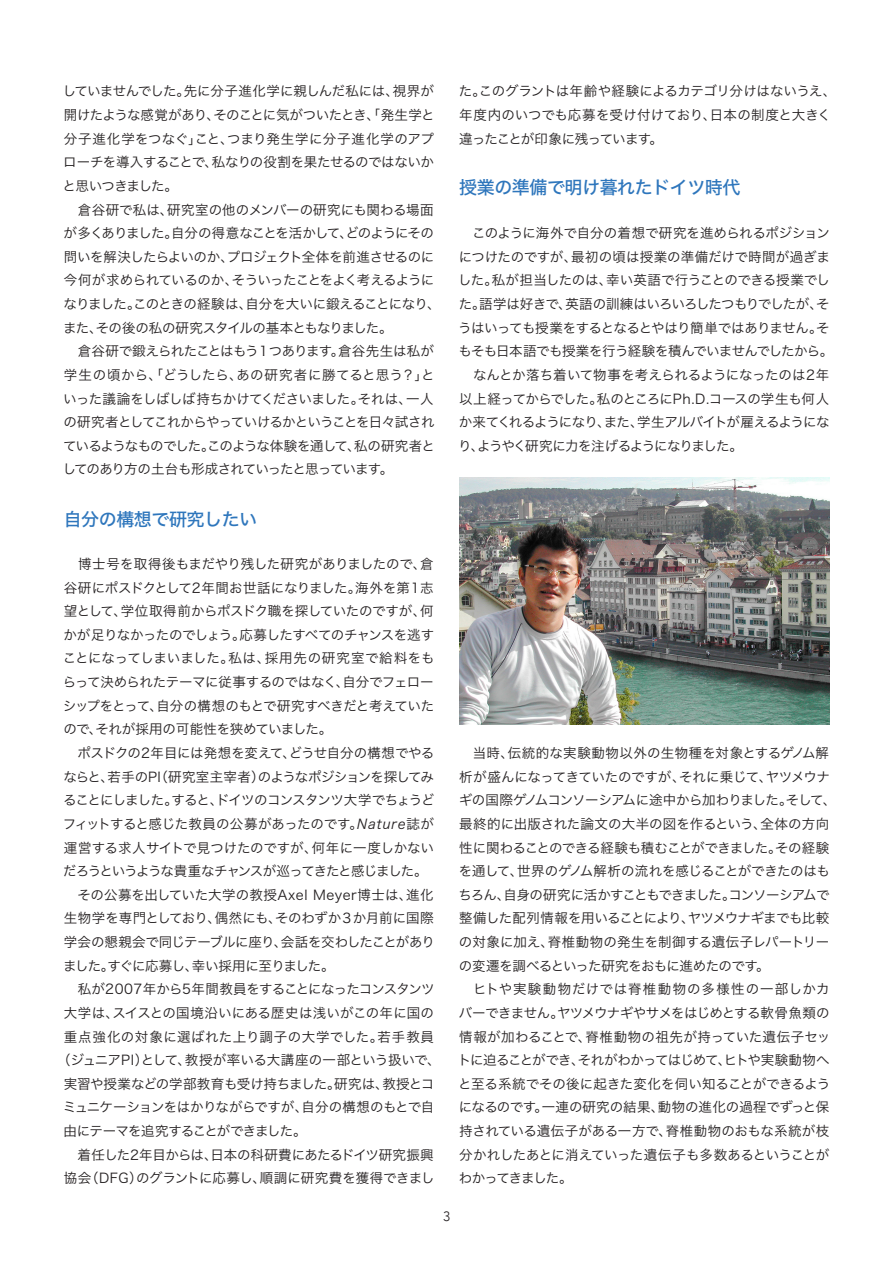
<style>
.page{position:relative;width:893px;height:1263px;background:#fff}
.page>*{position:absolute;margin:0;border:0;box-sizing:border-box;transform-origin:0 0}
.t1{font:18px "Hiragino Sans W5";letter-spacing:-.025em;color:#2e76bc}
.t2{font:13.5px/23.7px "Hiragino Sans W3";letter-spacing:-.025em;color:#231f20}
.t3{font:13.5px "Hiragino Sans W3";color:#231f20}
.t4{font:13.5px "Hiragino Sans W3";letter-spacing:-.05em;color:#231f20}
.t5{font:13.5px "Hiragino Sans W3";letter-spacing:-.045em;color:#231f20}
.t6{font:13.5px "Hiragino Sans W3";letter-spacing:.04em;color:#231f20}
.t7{font:13.5px "Hiragino Sans W3";letter-spacing:-.055em;color:#231f20}
.t8{font:13.5px "Hiragino Sans W3";letter-spacing:-.08em;color:#231f20}
.t9{font:13.5px "Hiragino Sans W3";letter-spacing:.015em;color:#231f20}
.t10{font:13.5px "Hiragino Sans W3";letter-spacing:.035em;color:#231f20}
.t11{font:13.5px "Hiragino Sans W3";letter-spacing:-.06em;color:#231f20}
.t12{font:300 13.5px "Avenir";color:#231f20}
</style>
<div class="page">
<img style="left:459px;top:478px;width:370px;height:246px">
<p class="t2" style="left:63px;top:79px;width:380px">していませんでした。先に分子進化学に親しんだ私には、視界が開けたような感覚があり、そのことに気がついたとき、「発生学と分子進化学をつなぐ」こと、つまり発生学に分子進化学のアプローチを導入することで、私なりの役割を果たせるのではないかと思いつきました。<br>　倉谷研で私は、研究室の他のメンバーの研究にも関わる場面が多くありました。自分の得意なことを活かして、どのようにその問いを解決したらよいのか、プロジェクト全体を前進させるのに今何が求められているのか、そういったことをよく考えるようになりました。このときの経験は、自分を大いに鍛えることになり、また、その後の私の研究スタイルの基本ともなりました。<br>　倉谷研で鍛えられたことはもう１つあります。倉谷先生は私が学生の頃から、「どうしたら、あの研究者に勝てると思う？」といった議論をしばしば持ちかけてくださいました。それは、一人の研究者としてこれからやっていけるかということを日々試されているようなものでした。このような体験を通して、私の研究者としてのあり方の土台も形成されていったと思っています。</p>
<p class="t2" style="left:459px;top:79px;width:379px">た。このグラントは年齢や経験によるカテゴリ分けはないうえ、年度内のいつでも応募を受け付けており、日本の制度と大きく違ったことが印象に残っています。</p>
<h1 class="t1" style="left:459px;top:171px;width:283px">授業の準備で明け暮れたドイツ時代</h1>
<p class="t2" style="left:458px;top:220px;width:376px">　このように海外で自分の着想で研究を進められるポジションにつけたのですが、最初の頃は授業の準備だけで時間が過ぎました。私が担当したのは、幸い英語で行うことのできる授業でした。語学は好きで、英語の訓練はいろいろしたつもりでしたが、そうはいっても授業をするとなるとやはり簡単ではありません。そもそも日本語でも授業を行う経験を積んでいませんでしたから。　なんとか落ち着いて物事を考えられるようになったのは2年以上経ってからでした。私のところにPh.D.コースの学生も何人か来てくれるようになり、また、学生アルバイトが雇えるようになり、ようやく研究に力を注げるようになりました。</p>
<h1 class="t1" style="left:64px;top:503px;width:195px">自分の構想で研究したい</h1>
<p class="t2" style="left:64px;top:551px;width:371px">　博士号を取得後もまだやり残した研究がありましたので、倉</p>
<p class="t2" style="left:64px;top:575px;width:371px">谷研にポスドクとして2年間お世話になりました。海外を第1志</p>
<p class="t2" style="left:64px;top:598px;width:371px">望として、学位取得前からポスドク職を探していたのですが、何</p>
<p class="t2" style="left:63px;top:622px;width:372px">かが足りなかったのでしょう。応募したすべてのチャンスを逃す</p>
<p class="t3" style="left:63px;top:646px;width:373px">ことになってしまいました。私は、採用先の研究室で給料をも</p>
<p class="t2" style="left:63px;top:669px;width:372px">らって決められたテーマに従事するのではなく、自分でフェロー</p>
<p class="t2" style="left:63px;top:693px;width:373px">シップをとって、自分の構想のもとで研究すべきだと考えていた</p>
<p class="t2" style="left:63px;top:716px;width:270px">ので、それが採用の可能性を狭めていました。</p>
<p class="t2" style="left:64px;top:740px;width:372px">　ポスドクの2年目には発想を変えて、どうせ自分の構想でやる</p>
<p class="t5" style="left:63px;top:764px;width:372px">ならと、若手のPI（研究室主宰者）のようなポジションを探してみ</p>
<p class="t7" style="left:63px;top:788px;width:373px">ることにしました。すると、ドイツのコンスタンツ大学でちょうど</p>
<p class="t2" style="left:63px;top:811px;width:373px">フィットすると感じた教員の公募があったのです。Nature誌が</p>
<p class="t2" style="left:64px;top:835px;width:372px">運営する求人サイトで見つけたのですが、何年に一度しかない</p>
<p class="t8" style="left:63px;top:859px;width:366px">だろうというような貴重なチャンスが巡ってきたと感じました。</p>
<p class="t6" style="left:64px;top:883px;width:371px">　その公募を出していた大学の教授Axel Meyer博士は、進化</p>
<p class="t2" style="left:64px;top:905px;width:371px">生物学を専門としており、偶然にも、そのわずか３か月前に国際</p>
<p class="t2" style="left:64px;top:929px;width:373px">学会の懇親会で同じテーブルに座り、会話を交わしたことがあり</p>
<p class="t4" style="left:63px;top:953px;width:273px">ました。すぐに応募し、幸い採用に至りました。</p>
<p class="t4" style="left:64px;top:977px;width:372px">　私が2007年から5年間教員をすることになったコンスタンツ</p>
<p class="t9" style="left:64px;top:1001px;width:372px">大学は、スイスとの国境沿いにある歴史は浅いがこの年に国の</p>
<p class="t10" style="left:64px;top:1024px;width:372px">重点強化の対象に選ばれた上り調子の大学でした。若手教員</p>
<p class="t3" style="left:57px;top:1048px;width:385px">（ジュニアPI）として、教授が率いる大講座の一部という扱いで、</p>
<p class="t2" style="left:64px;top:1071px;width:372px">実習や授業などの学部教育も受け持ちました。研究は、教授とコ</p>
<p class="t2" style="left:63px;top:1094px;width:373px">ミュニケーションをはかりながらですが、自分の構想のもとで自</p>
<p class="t11" style="left:64px;top:1119px;width:244px">由にテーマを追究することができました。</p>
<p class="t2" style="left:64px;top:1142px;width:371px">　着任した2年目からは、日本の科研費にあたるドイツ研究振興</p>
<p class="t2" style="left:64px;top:1165px;width:372px">協会（DFG）のグラントに応募し、順調に研究費を獲得できまし</p>
<p class="t2" style="left:458px;top:740px;width:380px">　当時、伝統的な実験動物以外の生物種を対象とするゲノム解析が盛んになってきていたのですが、それに乗じて、ヤツメウナギの国際ゲノムコンソーシアムに途中から加わりました。そして、最終的に出版された論文の大半の図を作るという、全体の方向性に関わることのできる経験も積むことができました。その経験を通して、世界のゲノム解析の流れを感じることができたのはもちろん、自身の研究に活かすこともできました。コンソーシアムで整備した配列情報を用いることにより、ヤツメウナギまでも比較の対象に加え、脊椎動物の発生を制御する遺伝子レパートリーの変遷を調べるといった研究をおもに進めたのです。<br>　ヒトや実験動物だけでは脊椎動物の多様性の一部しかカバーできません。ヤツメウナギやサメをはじめとする軟骨魚類の情報が加わることで、脊椎動物の祖先が持っていた遺伝子セットに迫ることができ、それがわかってはじめて、ヒトや実験動物へと至る系統でその後に起きた変化を伺い知ることができるようになるのです。一連の研究の結果、動物の進化の過程でずっと保持されている遺伝子がある一方で、脊椎動物のおもな系統が枝分かれしたあとに消えていった遺伝子も多数あるということがわかってきました。</p>
<p class="t12" style="left:443px;top:1208px;width:9px">3</p>
</div>
